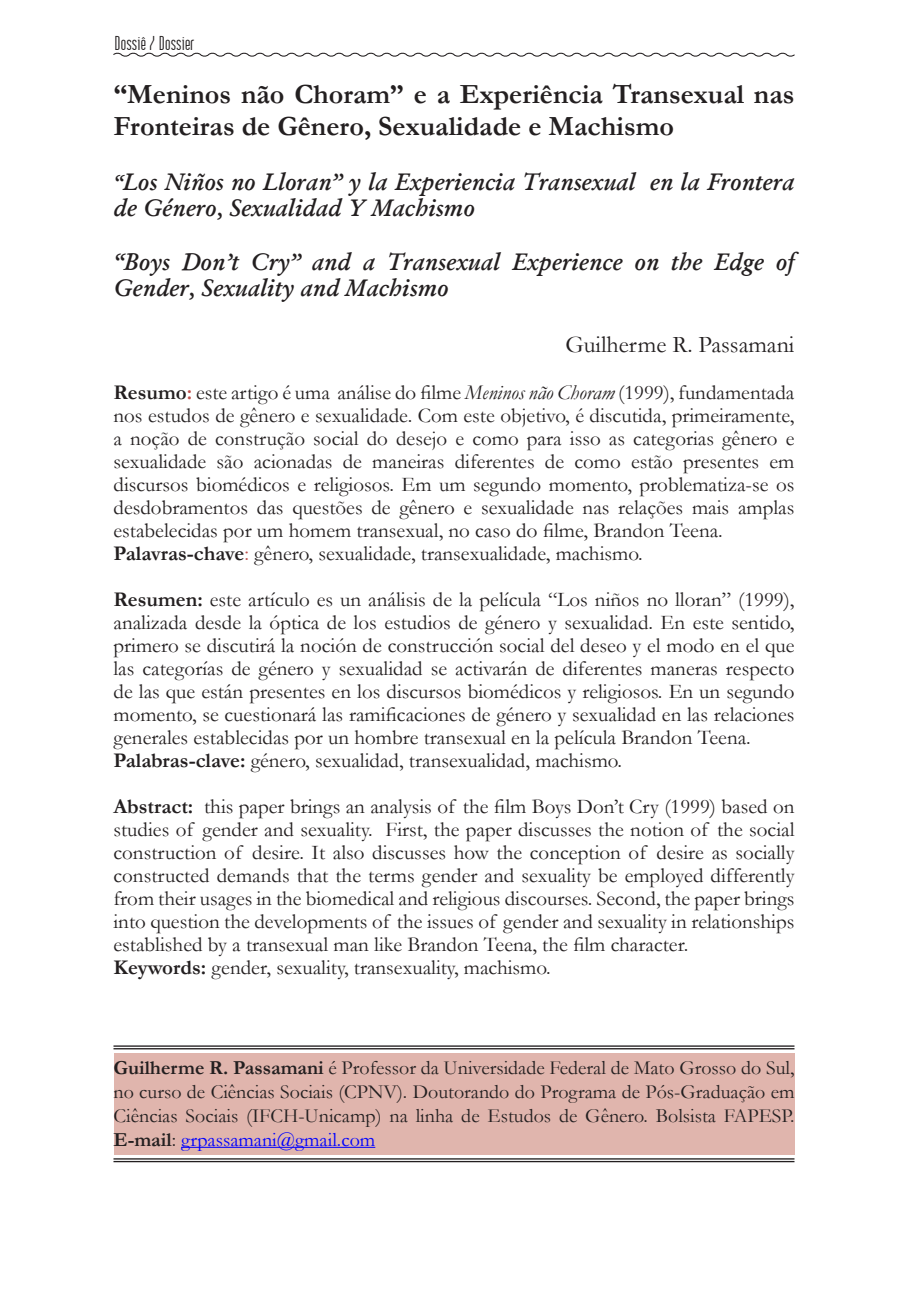
<style>
.page{position:relative;width:908px;height:1304px;background:#fff}
.page>*{position:absolute;margin:0;border:0;box-sizing:border-box;transform-origin:0 0}
.t1{font:700 28px/32px "Garamond";color:#231f20}
.t2{font:italic 600 24px/26px "Garamond";color:#231f20}
.t3{font:24px "Garamond";color:#231f20}
.t4{font:21px/23px "Garamond";color:#231f20;text-align:justify}
.Texto_de_nota_de_rod{font:20px/24px "Garamond";color:#231f20;text-align:justify}
.Nota_de_rodapé{font:20px "Institution";color:#231f20}
.s1{font-size:22px}
.s2{font-weight:700}
.s3{font-weight:700;color:#c0504d}
.s4{font-style:italic}
.s5{color:#c0504d}
.s6{color:#00f}
</style>
<div class="page">
<div style="left:113px;top:1053px;width:681px;height:102px;background:#e0b5ad"></div>
<hr style="left:113px;top:1045px;width:681px;height:2px;background:#231f20">
<hr style="left:113px;top:1048px;width:681px;height:1px;background:#231f20">
<hr style="left:113px;top:1158px;width:681px;height:2px;background:#231f20">
<hr style="left:113px;top:1161px;width:681px;height:1px;background:#231f20">
<hr style="left:181px;top:1147px;width:194px;height:1px;background:#00f">
<svg style="left:113px;top:52px;width:682px;height:5px"></svg>
<p class="Nota_de_rodapé" style="left:115px;top:33px;width:81px">Dossiê / Dossier</p>
<p class="t1" style="left:113px;top:79px;width:682px">“Meninos não Choram” e a Experiência Transexual nas<br>Fronteiras de Gênero, Sexualidade e Machismo</p>
<p class="t2" style="left:113px;top:169px;width:682px"><span class="s1">“</span>Los Niños no Lloran” y la Experiencia Transexual en la Frontera de Género, Sexualidad Y Machismo</p>
<p class="t2" style="left:113px;top:249px;width:682px">“Boys Don’t Cry” and a Transexual Experience on the Edge of<br>Gender, Sexuality and Machismo</p>
<p class="t3" style="left:565px;top:328px;width:230px">Guilherme R. Passamani</p>
<p class="t4" style="left:113px;top:381px;width:682px"><span class="s2">Resumo</span><span class="s3">:</span> este artigo é uma análise do filme <span class="s4">Meninos não Choram</span> (1999), fundamentada nos estudos de gênero e sexualidade. Com este objetivo, é discutida, primeiramente, a noção de construção social do desejo e como para isso as categorias gênero e sexualidade são acionadas de maneiras diferentes de como estão presentes em discursos biomédicos e religiosos. Em um segundo momento, problematiza-se os desdobramentos das questões de gênero e sexualidade nas relações mais amplas estabelecidas por um homem transexual, no caso do filme, Brandon Teena.</p>
<p class="t4" style="left:113px;top:542px;width:530px"><span class="s2">Palavras-chave</span><span class="s5">:</span> gênero, sexualidade, transexualidade, machismo.</p>
<p class="t4" style="left:113px;top:588px;width:682px"><span class="s2">Resumen:</span> este artículo es un análisis de la película “Los niños no lloran” (1999), analizada desde la óptica de los estudios de género y sexualidad. En este sentido, primero se discutirá la noción de construcción social del deseo y el modo en el que las categorías de género y sexualidad se activarán de diferentes maneras respecto de las que están presentes en los discursos biomédicos y religiosos. En un segundo momento, se cuestionará las ramificaciones de género y sexualidad en las relaciones generales establecidas por un hombre transexual en la película Brandon Teena.</p>
<p class="t4" style="left:113px;top:749px;width:510px"><span class="s2">Palabras-clave:</span> género, sexualidad, transexualidad, machismo.</p>
<p class="t4" style="left:113px;top:795px;width:682px"><span class="s2">Abstract:</span> this paper brings an analysis of the film Boys Don’t Cry (1999) based on studies of gender and sexuality. First, the paper discusses the notion of the social construction of desire. It also discusses how the conception of desire as socially constructed demands that the terms gender and sexuality be employed differently from their usages in the biomedical and religious discourses. Second, the paper brings into question the developments of the issues of gender and sexuality in relationships established by a transexual man like Brandon Teena, the film character.</p>
<p class="t4" style="left:113px;top:956px;width:438px"><span class="s2">Keywords:</span> gender, sexuality, transexuality, machismo.</p>
<p class="Texto_de_nota_de_rod" style="left:113px;top:1055px;width:682px"><span class="s2">Guilherme R. Passamani</span> é Professor da Universidade Federal de Mato Grosso do Sul, no curso de Ciências Sociais (CPNV). Doutorando do Programa de Pós-Graduação em Ciências Sociais (IFCH-Unicamp) na linha de Estudos de Gênero. Bolsista FAPESP.<br><span class="s2">E-mail</span>: <span class="s6">grpassamani@gmail.com</span></p>
</div>
